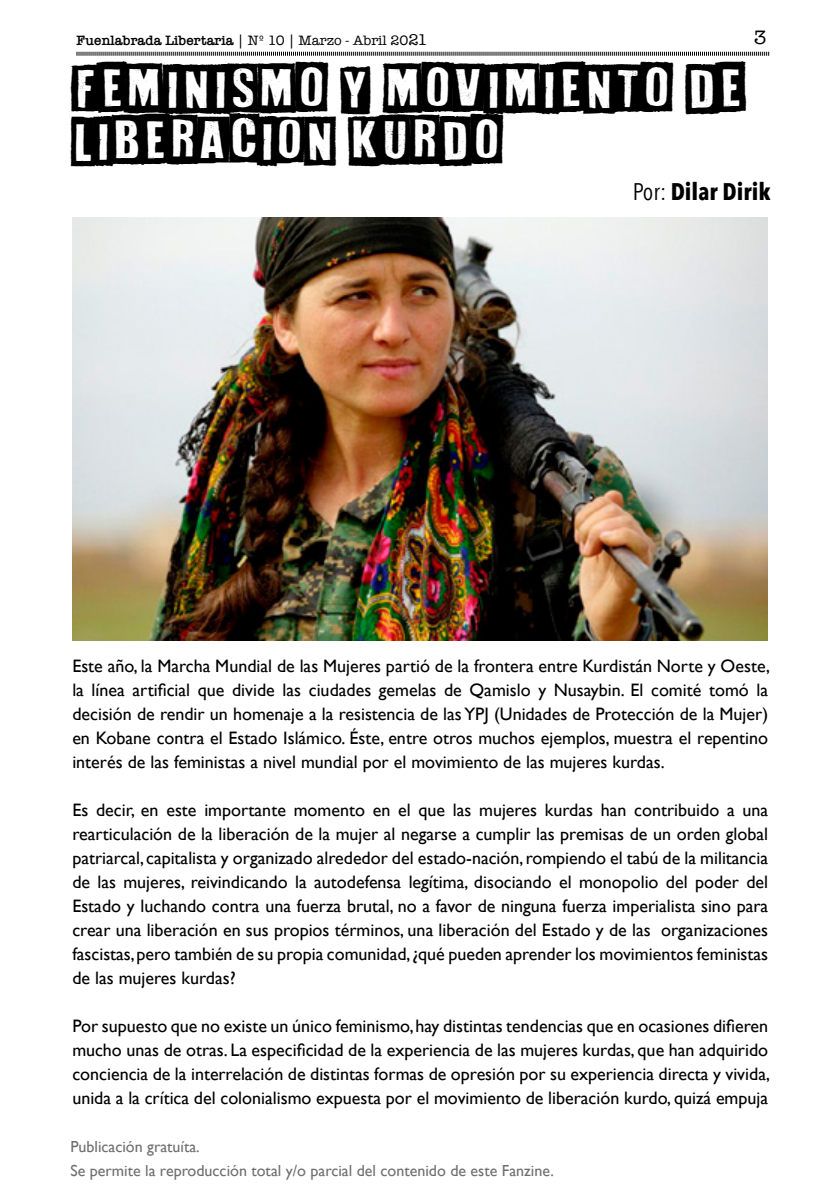
<style>
.page{position:relative;width:840px;height:1191px;background:#fff}
.page>*{position:absolute;margin:0;border:0;box-sizing:border-box;transform-origin:0 0}
.t1{font:900 48px/52px "White On";color:#000}
.t2{font:700 24px "Avenir Next Condensed";color:#000}
.t3{font:20px "American Typewriter";color:#000}
.t4{font:18px/24px "Gill Sans";color:#000;text-align:justify}
.t5{font:16px/24px "Gill Sans";color:#706f6f}
.t6{font:600 14px "American Typewriter";color:#000}
.s1{font-weight:400}
.s2{font-weight:400;font-size:16px}
</style>
<div class="page">
<svg style="left:76px;top:51px;width:693px;height:5px;background:#989898"></svg>
<img style="left:72px;top:218px;width:695px;height:422px">
<p class="t6" style="left:77px;top:30px;width:352px">Fuenlabrada Libertaria <span class="s1">| Nº 10 | Marzo - Abril 20</span><span class="s2">21</span></p>
<p class="t3" style="left:753px;top:22px;width:14px">3</p>
<h1 class="t1" style="left:72px;top:61px;width:672px">FEMINISMO Y MOVIMIENTO DE<br>LIBERACI0N KURDO</h1>
<h2 class="t2" style="left:632px;top:177px;width:139px"><span class="s1">Por:</span> Dilar Dirik</h2>
<p class="t4" style="left:72px;top:654px;width:698px">Este año, la Marcha Mundial de las Mujeres partió de la frontera entre Kurdistán Norte y Oeste, la línea artificial que divide las ciudades gemelas de Qamislo y Nusaybin. El comité tomó la decisión de rendir un homenaje a la resistencia de las YPJ (Unidades de Protección de la Mujer) en Kobane contra el Estado Islámico. Éste, entre otros muchos ejemplos, muestra el repentino interés de las feministas a nivel mundial por el movimiento de las mujeres kurdas.</p>
<p class="t4" style="left:72px;top:798px;width:697px">Es decir, en este importante momento en el que las mujeres kurdas han contribuido a una rearticulación de la liberación de la mujer al negarse a cumplir las premisas de un orden global patriarcal, capitalista y organizado alrededor del estado-nación, rompiendo el tabú de la militancia de las mujeres, reivindicando la autodefensa legítima, disociando el monopolio del poder del Estado y luchando contra una fuerza brutal, no a favor de ninguna fuerza imperialista sino para crear una liberación en sus propios términos, una liberación del Estado y de las organizaciones fascistas, pero también de su propia comunidad, ¿qué pueden aprender los movimientos feministas de las mujeres kurdas?</p>
<p class="t4" style="left:72px;top:1014px;width:698px">Por supuesto que no existe un único feminismo, hay distintas tendencias que en ocasiones difieren mucho unas de otras. La especificidad de la experiencia de las mujeres kurdas, que han adquirido conciencia de la interrelación de distintas formas de opresión por su experiencia directa y vivida, unida a la crítica del colonialismo expuesta por el movimiento de liberación kurdo, quizá empuja</p>
<p class="t5" style="left:70px;top:1134px;width:485px">Publicación gratuíta.<br>Se permite la reproducción total y/o parcial del contenido de este Fanzine.</p>
</div>
